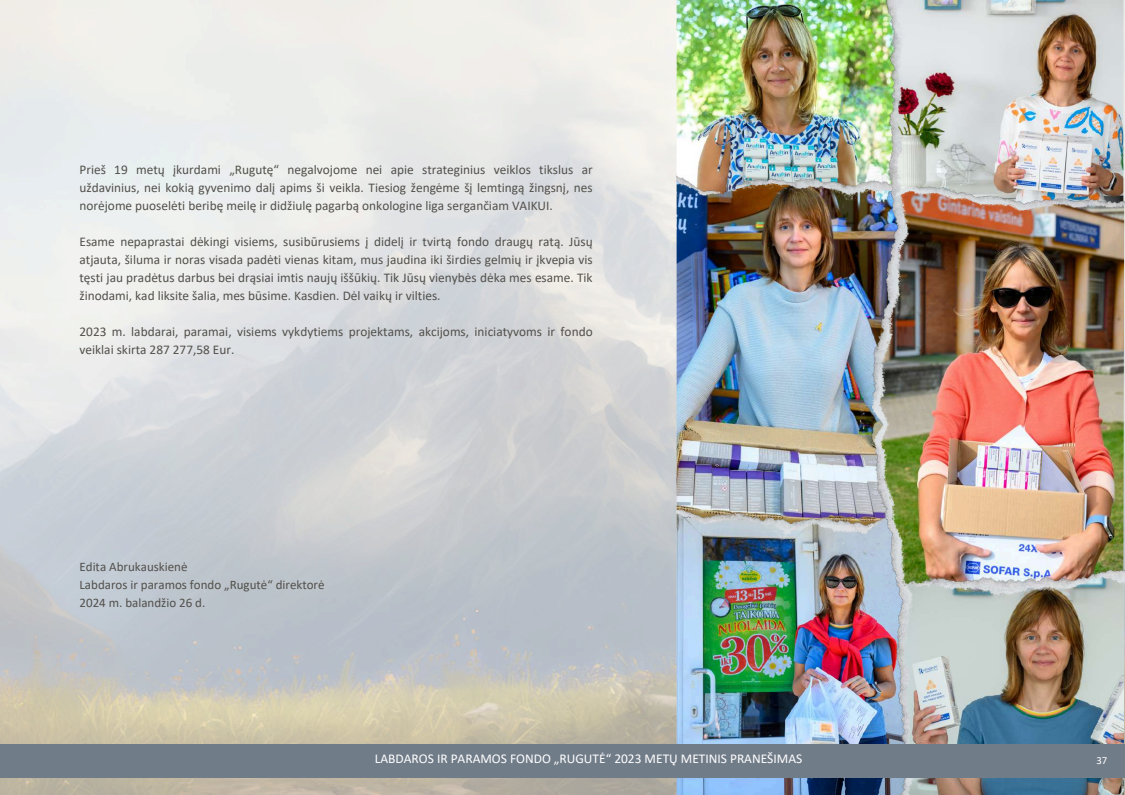
<style>
.page{position:relative;width:1125px;height:795px;background:#fff}
.page>*{position:absolute;margin:0;border:0;box-sizing:border-box;transform-origin:0 0}
.t1{font:13.4px "Calibri";color:#fff}
.t2{font:13.3px/18px "Calibri";color:#52504b;text-align:justify}
.t3{font:13px/18px "Calibri";color:#52504b}
.t4{font:10.8px "Calibri";color:#fff}
</style>
<div class="page">
<img style="left:677px;top:0;width:448px;height:795px">
<div style="left:0;top:744px;width:1125px;height:34px;background:#717c89"></div>
<p class="t2" style="left:80px;top:162px;width:515px">Prieš 19 metų įkurdami „Rugutę“ negalvojome nei apie strateginius veiklos tikslus ar uždavinius, nei kokią gyvenimo dalį apims ši veikla. Tiesiog žengėme šį lemtingą žingsnį, nes norėjome puoselėti beribę meilę ir didžiulę pagarbą onkologine liga sergančiam VAIKUI.</p>
<p class="t2" style="left:80px;top:234px;width:515px">Esame nepaprastai dėkingi visiems, susibūrusiems į didelį ir tvirtą fondo draugų ratą. Jūsų atjauta, šiluma ir noras visada padėti vienas kitam, mus jaudina iki širdies gelmių ir įkvepia vis tęsti jau pradėtus darbus bei drąsiai imtis naujų iššūkių. Tik Jūsų vienybės dėka mes esame. Tik žinodami, kad liksite šalia, mes būsime. Kasdien. Dėl vaikų ir vilties.</p>
<p class="t2" style="left:80px;top:324px;width:515px">2023 m. labdarai, paramai, visiems vykdytiems projektams, akcijoms, iniciatyvoms ir fondo veiklai skirta 287 277,58 Eur.</p>
<p class="t3" style="left:80px;top:559px;width:247px">Edita Abrukauskienė<br>Labdaros ir paramos fondo „Rugutė“ direktorė<br>2024 m. balandžio 26 d.</p>
<p class="t1" style="left:375px;top:753px;width:429px">LABDAROS IR PARAMOS FONDO „RUGUTĖ“ 2023 METŲ METINIS PRANEŠIMAS</p>
<p class="t4" style="left:1096px;top:756px;width:12px">37</p>
</div>
